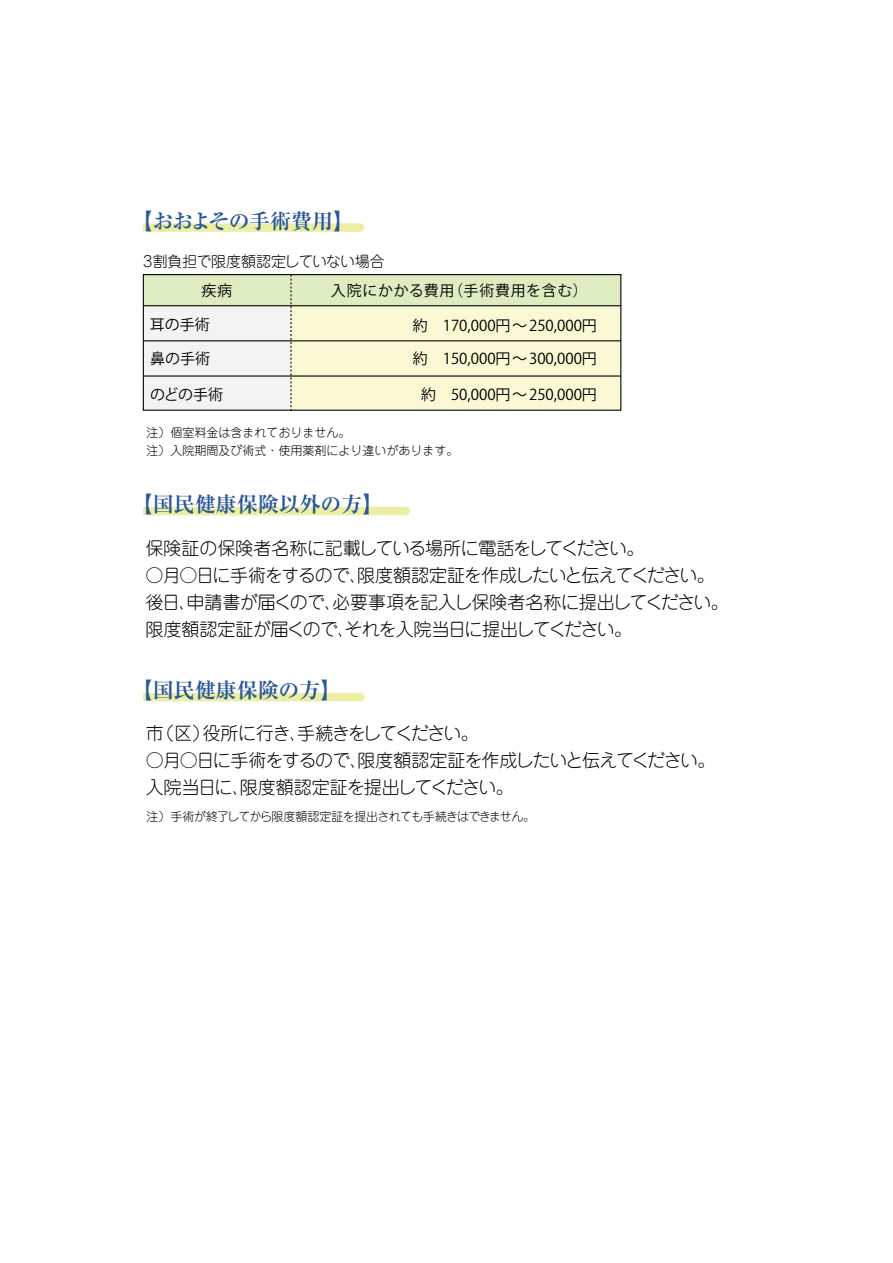
<style>
.page{position:relative;width:893px;height:1263px;background:#fff}
.page>*{position:absolute;margin:0;border:0;box-sizing:border-box;transform-origin:0 0}
.t1{font:700 21px "Ryumin Pro";color:#295797}
.t2{font:700 21px "Ryumin Pro";letter-spacing:-.03em;color:#295797}
.t3{font:300 18px/27px "Jun 101 Pro";letter-spacing:-.04em;color:#000}
.t4{font:300 18px/27px "Jun 101 Pro";letter-spacing:-.065em;color:#000}
.t5{font:300 18px "Jun 101 Pro";letter-spacing:-.02em;color:#000}
.t6{font:300 18px "Jun 101 Pro";letter-spacing:-.07em;color:#000}
.t7{font:15px "Koz Go Pro";color:#000}
.t8{font:300 15px "Jun 101 Pro";letter-spacing:-.03em;color:#000}
.t9{font:15px "Koz Go Pro";letter-spacing:.05em;color:#000}
.t10{font:300 12px/18px "Jun 101 Pro";color:#000}
.t11{font:300 12px "Jun 101 Pro";letter-spacing:-.05em;color:#000}
</style>
<div class="page">
<svg style="left:143px;top:223px;width:221px;height:9px;background:#ecefa8"></svg>
<div style="left:143px;top:507px;width:267px;height:8px;background:#ecefa3"></div>
<div style="left:143px;top:693px;width:221px;height:8px;background:#ecefa3"></div>
<div style="left:291px;top:306px;width:330px;height:103px;background:#faf9d3"></div>
<div style="left:143px;top:306px;width:148px;height:104px;background:#efefef"></div>
<div style="left:144px;top:275px;width:477px;height:31px;background:#deecc1"></div>
<div style="left:143px;top:274px;width:478px;height:137px;border:1px solid #000"></div>
<hr style="left:143px;top:305px;width:478px;height:1px;background:#000">
<svg style="left:290px;top:275px;width:2px;height:136px"></svg>
<hr style="left:143px;top:340px;width:478px;height:1px;background:#000">
<hr style="left:143px;top:375px;width:478px;height:2px;background:#000">
<p class="t2" style="left:131px;top:205px;width:224px">【おおよその手術費用】</p>
<p class="t8" style="left:143px;top:249px;width:243px">3割負担で限度額認定していない場合</p>
<p class="t7" style="left:201px;top:280px;width:32px">疾病</p>
<p class="t9" style="left:331px;top:281px;width:258px">入院にかかる費用（手術費用を含む）</p>
<p class="t7" style="left:413px;top:315px;width:186px">約　170,000円～ 250,000円</p>
<p class="t7" style="left:413px;top:349px;width:186px">約　150,000円～ 300,000円</p>
<p class="t7" style="left:150px;top:314px;width:61px">耳の手術</p>
<p class="t7" style="left:150px;top:349px;width:61px">鼻の手術</p>
<p class="t7" style="left:150px;top:384px;width:74px">のどの手術</p>
<p class="t7" style="left:421px;top:385px;width:177px">約　50,000円～ 250,000円</p>
<p class="t10" style="left:146px;top:422px;width:314px">注）個室料金は含まれておりません。<br>注）入院期間及び術式・使用薬剤により違いがあります。</p>
<p class="t1" style="left:131px;top:488px;width:253px">【国民健康保険以外の方】</p>
<p class="t5" style="left:145px;top:534px;width:500px">保険証の保険者名称に記載している場所に電話をしてください。</p>
<p class="t3" style="left:145px;top:560px;width:585px">○月○日に手術をするので、限度額認定証を作成したいと伝えてください。後日、申請書が届くので、必要事項を記入し保険者名称に提出してください。限度額認定証が届くので、それを入院当日に提出してください。</p>
<p class="t1" style="left:131px;top:674px;width:211px">【国民健康保険の方】</p>
<p class="t6" style="left:146px;top:719px;width:334px">市（区）役所に行き、手続きをしてください。</p>
<p class="t4" style="left:146px;top:745px;width:571px">○月○日に手術をするので、限度額認定証を作成したいと伝えてください。入院当日に、限度額認定証を提出してください。</p>
<p class="t11" style="left:146px;top:807px;width:390px">注）手術が終了してから限度額認定証を提出されても手続きはできません。</p>
</div>
